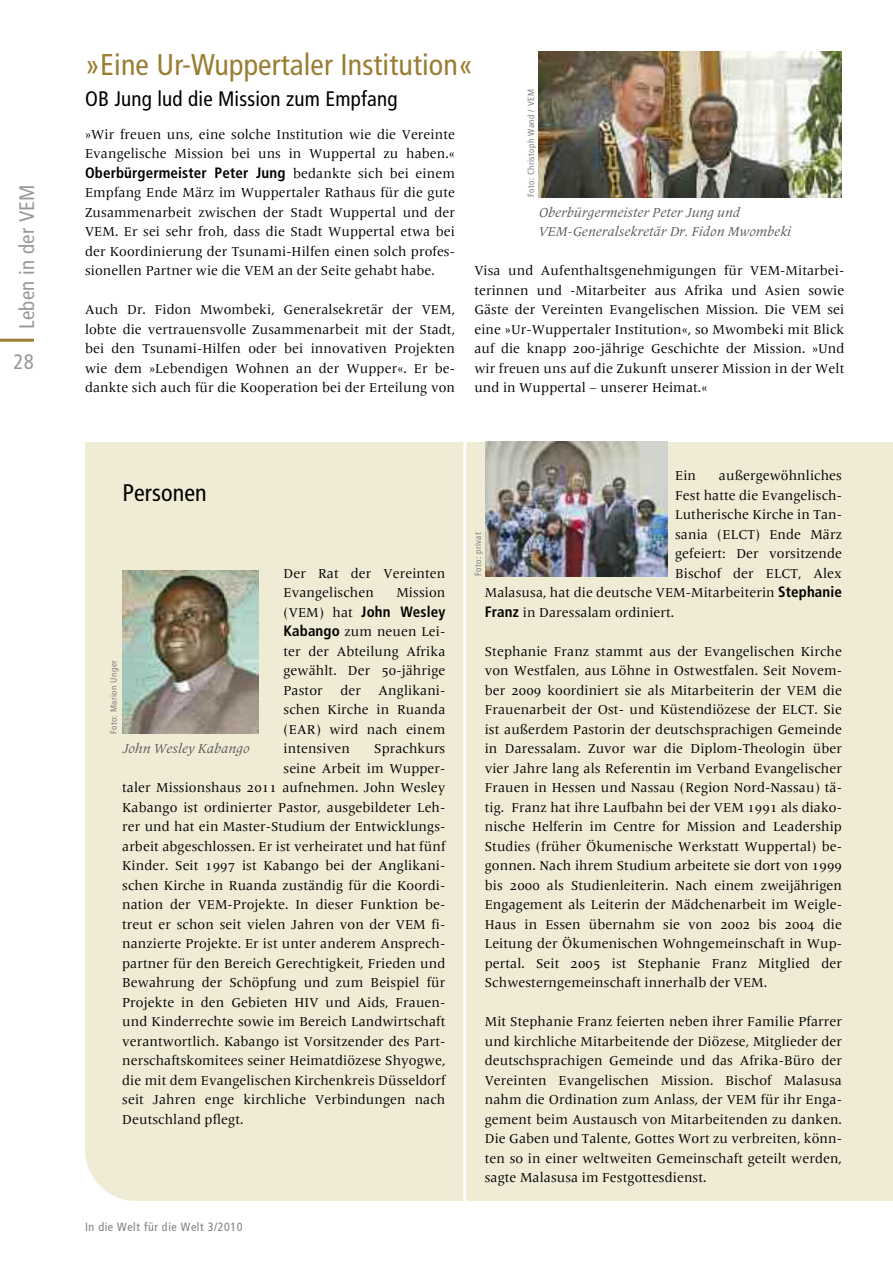
<style>
.page{position:relative;width:893px;height:1263px;background:#fff}
.page>*{position:absolute;margin:0;border:0;box-sizing:border-box;transform-origin:0 0}
.t1{font:condensed 30px "Frutiger LT Pro";letter-spacing:.005em;color:#9a7e33}
.t2{font:condensed 24px "Frutiger LT Pro";letter-spacing:.005em;color:#000}
.t3{font:condensed 21px "Frutiger LT Pro";letter-spacing:.01em;color:#000}
.t4{font:condensed 21px "Frutiger LT Pro";letter-spacing:.015em;color:#999}
.t5{font:700 condensed 15px "Frutiger LT Pro";letter-spacing:.01em;color:#000}
.t6{font:13.5px/19.5px "Frutiger Serif LT Pro";letter-spacing:.01em;color:#000;text-align:justify}
.t7{font:italic 13.5px/19.5px "Frutiger Serif LT Pro";color:#595959}
.t8{font:condensed 12px "Frutiger LT Pro";letter-spacing:.05em;color:#808080}
.t9{font:condensed 9px "Frutiger LT Pro";letter-spacing:.05em;color:#808080}
.s1{font-family:"Frutiger Serif LT Pro";font-weight:400;font-stretch:normal;font-size:13.5px}
.s2{font-family:"Frutiger LT Pro";font-weight:700;font-stretch:condensed;font-size:15px}
</style>
<div class="page">
<div style="left:85px;top:442px;width:808px;height:759px;background:#f0ebd4"></div>
<hr style="left:0;top:339px;width:34px;height:3px;background:#9a7e33">
<img style="left:539px;top:51px;width:303px;height:146px">
<hr style="left:463px;top:427px;width:3px;height:802px;background:#fff">
<img style="left:123px;top:570px;width:135px;height:163px">
<img style="left:486px;top:442px;width:182px;height:135px">
<h3 class="t4" style="left:20px;top:329px;width:146px;rotate:-90deg">Leben in der VEM</h3>
<h3 class="t4" style="left:14px;top:354px;width:22px">28</h3>
<h1 class="t1" style="left:85px;top:54px;width:390px">»Eine Ur-Wuppertaler Institution«</h1>
<h3 class="t3" style="left:85px;top:92px;width:314px">OB Jung lud die Mission zum Empfang</h3>
<p class="t6" style="left:85px;top:126px;width:371px">»Wir freuen uns, eine solche Institution wie die Vereinte<br>Evangelische Mission bei uns in Wuppertal zu haben.«</p>
<p class="t5" style="left:85px;top:167px;width:371px">Oberbürgermeister Peter Jung <span class="s1">bedankte sich bei einem</span></p>
<p class="t6" style="left:85px;top:185px;width:371px">Empfang Ende März im Wuppertaler Rathaus für die gute Zusammenarbeit zwischen der Stadt Wuppertal und der VEM. Er sei sehr froh, dass die Stadt Wuppertal etwa bei der Koordinierung der Tsunami-Hilfen einen solch profes&shy;sionellen Partner wie die VEM an der Seite gehabt habe.</p>
<p class="t6" style="left:85px;top:302px;width:371px">Auch Dr. Fidon Mwombeki, Generalsekretär der VEM, lobte die vertrauensvolle Zusammenarbeit mit der Stadt, bei den Tsunami-Hilfen oder bei innovativen Projekten wie dem »Lebendigen Wohnen an der Wupper«. Er be&shy;dankte sich auch für die Kooperation bei der Erteilung von</p>
<p class="t9" style="left:528px;top:197px;width:109px;rotate:-90deg">Foto: Christoph Wand / VEM</p>
<p class="t7" style="left:539px;top:204px;width:254px">Oberbürgermeister Peter Jung und<br>VEM-Generalsekretär Dr. Fidon Mwombeki</p>
<p class="t6" style="left:474px;top:263px;width:371px">Visa und Aufenthaltsgenehmigungen für VEM-Mitarbei&shy;terinnen und -Mitarbeiter aus Afrika und Asien sowie Gäste der Vereinten Evangelischen Mission. Die VEM sei eine »Ur-Wuppertaler Institution«, so Mwombeki mit Blick auf die knapp 200-jährige Geschichte der Mission. »Und wir freuen uns auf die Zukunft unserer Mission in der Welt und in Wuppertal – unserer Heimat.«</p>
<h2 class="t2" style="left:122px;top:484px;width:86px">Personen</h2>
<p class="t6" style="left:283px;top:565px;width:163px">Der Rat der Vereinten<br>Evangelischen</p>
<p class="t6" style="left:396px;top:584px;width:50px">Mission</p>
<p class="t5" style="left:283px;top:606px;width:163px"><span class="s1">(VEM) hat</span> John Wesley</p>
<p class="t6" style="left:283px;top:623px;width:163px"><span class="s2">Kabango</span> zum neuen Lei&shy;ter der Abteilung Afrika gewählt. Der 50-jährige Pastor</p>
<p class="t9" style="left:111px;top:734px;width:76px;rotate:-90deg">Foto: Marion Unger</p>
<p class="t6" style="left:283px;top:682px;width:163px;text-indent:95px">Anglikani&shy;schen Kirche in Ruanda (EAR) wird nach einem intensiven</p>
<p class="t6" style="left:340px;top:682px;width:22px">der</p>
<p class="t7" style="left:122px;top:740px;width:129px">John Wesley Kabango</p>
<p class="t6" style="left:374px;top:740px;width:73px">Sprachkurs</p>
<p class="t6" style="left:283px;top:760px;width:163px">seine Arbeit im Wupper-</p>
<p class="t6" style="left:122px;top:779px;width:325px">taler Missionshaus 2011 aufnehmen. John Wesley</p>
<p class="t6" style="left:122px;top:799px;width:325px">Kabango ist ordinierter Pastor, ausgebildeter Leh-</p>
<p class="t6" style="left:122px;top:818px;width:325px">rer und hat ein Master-Studium der Entwicklungs-</p>
<p class="t6" style="left:122px;top:838px;width:325px">arbeit abgeschlossen. Er ist verheiratet und hat fünf</p>
<p class="t6" style="left:122px;top:857px;width:325px">Kinder. Seit 1997 ist Kabango bei der Anglikani-</p>
<p class="t6" style="left:122px;top:877px;width:325px">schen Kirche in Ruanda zuständig für die Koordi-</p>
<p class="t6" style="left:122px;top:896px;width:325px">nation der VEM-Projekte. In dieser Funktion be-</p>
<p class="t6" style="left:122px;top:916px;width:325px">treut er schon seit vielen Jahren von der VEM fi-</p>
<p class="t6" style="left:122px;top:935px;width:325px">nanzierte Projekte. Er ist unter anderem Ansprech-</p>
<p class="t6" style="left:122px;top:955px;width:325px">partner für den Bereich Gerechtigkeit, Frieden und</p>
<p class="t6" style="left:122px;top:974px;width:325px">Bewahrung der Schöpfung und zum Beispiel für</p>
<p class="t6" style="left:122px;top:994px;width:325px">Projekte in den Gebieten HIV und Aids, Frauen-</p>
<p class="t6" style="left:122px;top:1013px;width:325px">und Kinderrechte sowie im Bereich Landwirtschaft</p>
<p class="t6" style="left:122px;top:1033px;width:325px">verantwortlich. Kabango ist Vorsitzender des Part-</p>
<p class="t6" style="left:122px;top:1052px;width:325px">nerschaftskomitees seiner Heimatdiözese Shyogwe,</p>
<p class="t6" style="left:122px;top:1072px;width:325px">die mit dem Evangelischen Kirchenkreis Düsseldorf</p>
<p class="t6" style="left:122px;top:1091px;width:325px">seit Jahren enge kirchliche Verbindungen nach</p>
<p class="t6" style="left:122px;top:1111px;width:123px">Deutschland pflegt.</p>
<p class="t8" style="left:85px;top:1222px;width:159px">In die Welt für die Welt 3/2010</p>
<p class="t6" style="left:675px;top:467px;width:22px">Ein</p>
<p class="t6" style="left:719px;top:467px;width:124px">außergewöhnliches</p>
<p class="t6" style="left:675px;top:487px;width:168px">Fest hatte die Evangelisch-</p>
<p class="t6" style="left:675px;top:506px;width:168px">Lutherische Kirche in Tan-</p>
<p class="t6" style="left:675px;top:526px;width:168px">sania (ELCT) Ende März</p>
<p class="t6" style="left:675px;top:545px;width:168px">gefeiert: Der vorsitzende</p>
<p class="t6" style="left:675px;top:565px;width:168px">Bischof der ELCT, Alex</p>
<p class="t6" style="left:485px;top:584px;width:359px">Malasusa, hat die deutsche VEM-Mitarbeiterin <span class="s2">Stephanie</span></p>
<p class="t6" style="left:485px;top:604px;width:191px"><span class="s2">Franz</span> in Daressalam ordiniert.</p>
<p class="t6" style="left:485px;top:643px;width:359px">Stephanie Franz stammt aus der Evangelischen Kirche von Westfalen, aus Löhne in Ostwestfalen. Seit Novem&shy;ber 2009 koordiniert sie als Mitarbeiterin der VEM die Frauenarbeit der Ost- und Küstendiözese der ELCT. Sie ist außerdem Pastorin der deutschsprachigen Gemeinde in Daressalam. Zuvor war die Diplom-Theologin über vier Jahre lang als Referentin im Verband Evangelischer Frauen in Hessen und Nassau (Region Nord-Nassau) tä&shy;tig. Franz hat ihre Laufbahn bei der VEM 1991 als diako&shy;nische Helferin im Centre for Mission and Leadership Studies (früher Ökumenische Werkstatt Wuppertal) be&shy;gonnen. Nach ihrem Studium arbeitete sie dort von 1999 bis 2000 als Studienleiterin. Nach einem zweijährigen Engagement als Leiterin der Mädchenarbeit im Weigle-Haus in Essen übernahm sie von 2002 bis 2004 die Leitung der Ökumenischen Wohngemeinschaft in Wup&shy;pertal. Seit 2005 ist Stephanie Franz Mitglied der Schwesterngemeinschaft innerhalb der VEM.</p>
<p class="t6" style="left:485px;top:1013px;width:359px">Mit Stephanie Franz feierten neben ihrer Familie Pfarrer und kirchliche Mitarbeitende der Diözese, Mitglieder der deutschsprachigen Gemeinde und das Afrika-Büro der Vereinten Evangelischen Mission. Bischof Malasusa nahm die Ordination zum Anlass, der VEM für ihr Enga&shy;gement beim Austausch von Mitarbeitenden zu danken.<br>Die Gaben und Talente, Gottes Wort zu verbreiten, könn&shy;ten so in einer weltweiten Gemeinschaft geteilt werden, sagte Malasusa im Festgottesdienst.</p>
<p class="t9" style="left:475px;top:576px;width:45px;rotate:-90deg">Foto: privat</p>
</div>
